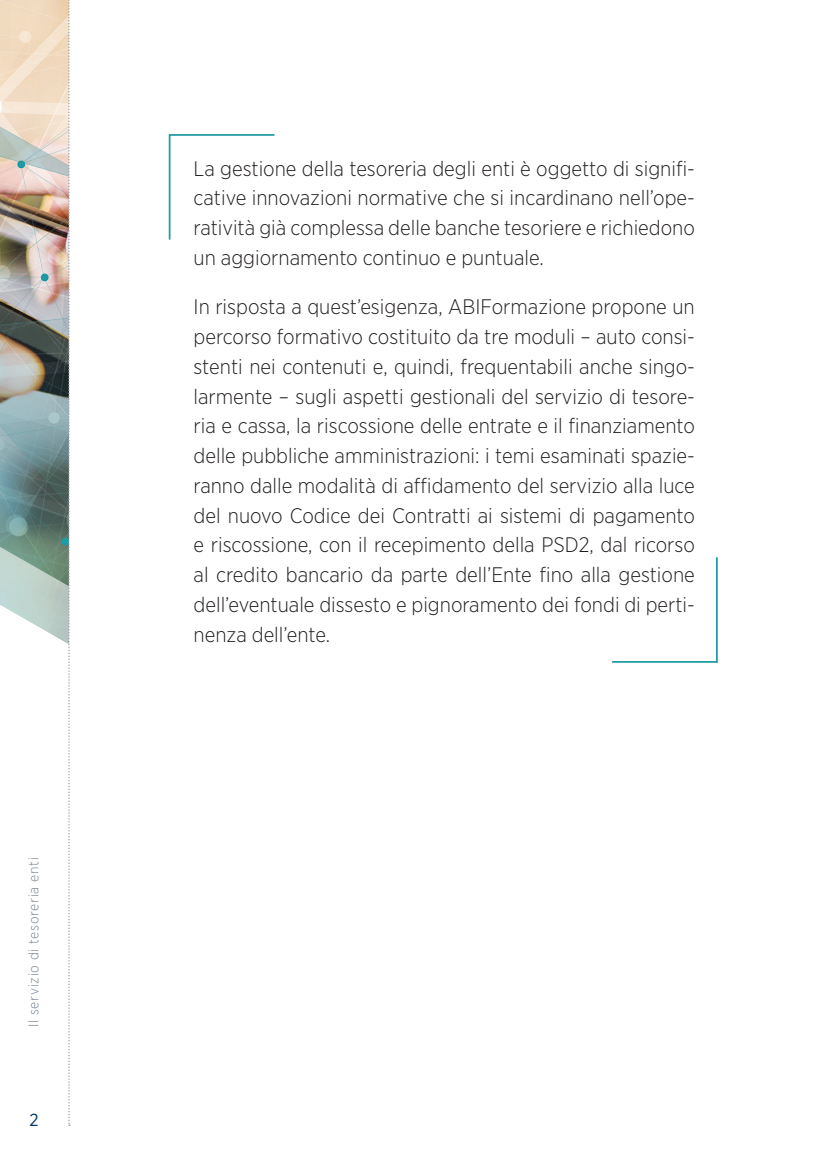
<style>
.page{position:relative;width:819px;height:1166px;background:#fff}
.page>*{position:absolute;margin:0;border:0;box-sizing:border-box;transform-origin:0 0}
.t1{font:300 21px/29.8px "Gotham Narrow";color:#231f20;text-align:justify}
.t2{font:17.5px "Gotham Narrow";color:#003667}
.t3{font:300 14px "Gotham Narrow";letter-spacing:.05em;color:#788592}
</style>
<div class="page">
<img style="left:0;top:0;width:71px;height:1126px">
<hr style="left:169px;top:135px;width:1px;height:104px;background:#219aa2">
<hr style="left:170px;top:134px;width:104px;height:2px;background:#219aa2">
<hr style="left:716px;top:558px;width:1px;height:104px;background:#219aa2">
<hr style="left:612px;top:661px;width:104px;height:2px;background:#219aa2">
<p class="t3" style="left:25px;top:1027px;width:171px;rotate:-90deg">Il servizio di tesoreria enti</p>
<p class="t2" style="left:30px;top:1109px;width:11px">2</p>
<p class="t1" style="left:193px;top:153px;width:503px">La gestione della tesoreria degli enti è oggetto di signifi&shy;cative innovazioni normative che si incardinano nell’ope&shy;ratività già complessa delle banche tesoriere e richiedono un aggiornamento continuo e puntuale.</p>
<p class="t1" style="left:193px;top:292px;width:503px">In risposta a quest’esigenza, ABIFormazione propone un percorso formativo costituito da tre moduli – auto consi&shy;stenti nei contenuti e, quindi, frequentabili anche singo&shy;larmente – sugli aspetti gestionali del servizio di tesore&shy;ria e cassa, la riscossione delle entrate e il finanziamento delle pubbliche amministrazioni: i temi esaminati spazie&shy;ranno dalle modalità di affidamento del servizio alla luce del nuovo Codice dei Contratti ai sistemi di pagamento e riscossione, con il recepimento della PSD2, dal ricorso al credito bancario da parte dell’Ente fino alla gestione dell’eventuale dissesto e pignoramento dei fondi di perti&shy;nenza dell’ente.</p>
</div>
